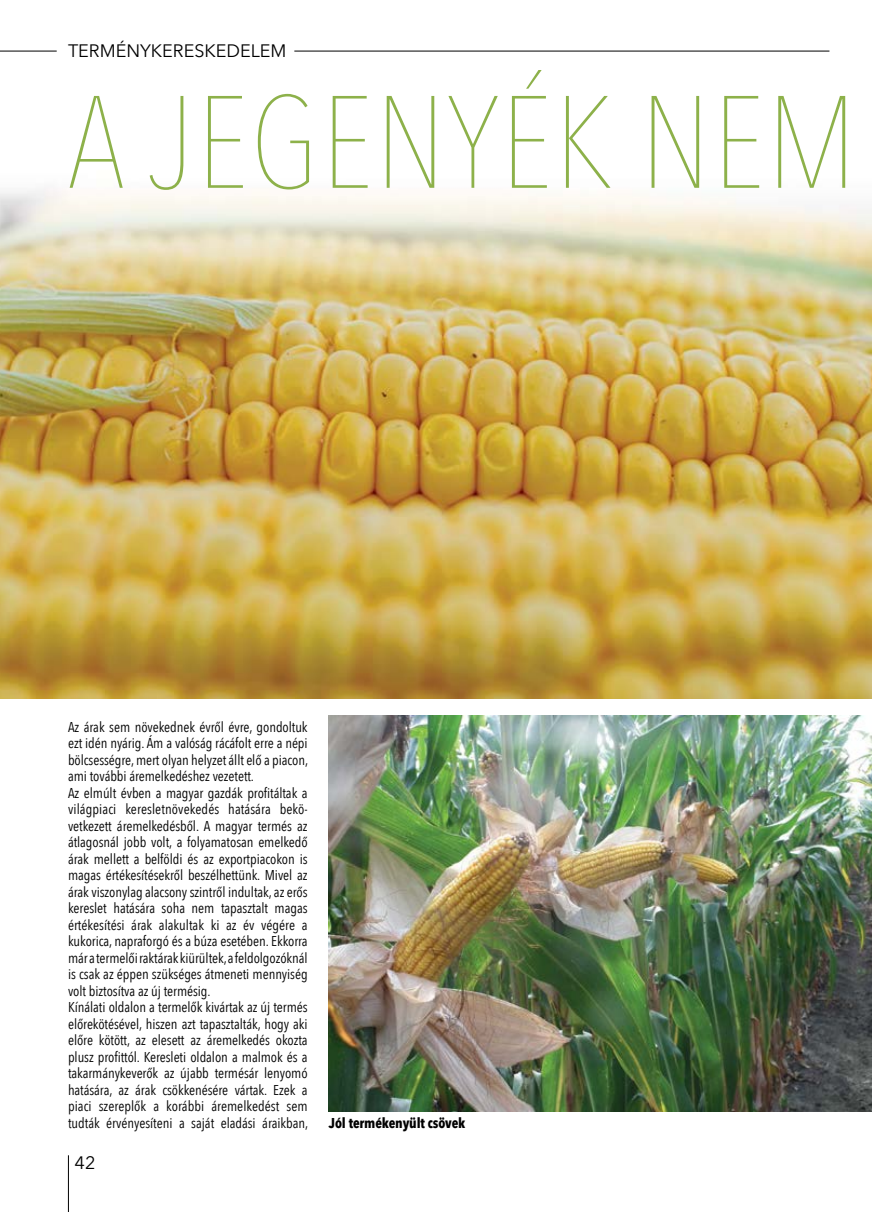
<style>
.page{position:relative;width:872px;height:1212px;background:#fff}
.page>*{position:absolute;margin:0;border:0;box-sizing:border-box;transform-origin:0 0}
.t1{font:200 129.75px "Avenir Next Condensed";letter-spacing:.01em;color:#8db14a}
.t2{font:18px "Avenir Next";color:#000}
.t3{font:14.25px/16.5px "Avenir Next Condensed";letter-spacing:-.005em;color:#000}
.t4{font:700 14.25px "Avenir Next Condensed";letter-spacing:-.01em;color:#000}
</style>
<div class="page">
<img style="left:0;top:188px;width:872px;height:510px">
<img style="left:329px;top:715px;width:543px;height:396px">
<hr style="left:0;top:51px;width:57px;height:1px;background:#000">
<hr style="left:294px;top:51px;width:535px;height:1px;background:#000">
<hr style="left:68px;top:1155px;width:1px;height:57px;background:#000">
<p class="t2" style="left:68px;top:36px;width:220px">TERMÉNYKERESKEDELEM</p>
<h1 class="t1" style="left:68px;top:65px;width:790px">A JEGENYÉK NEM</h1>
<p class="t3" style="left:68px;top:718px;width:242px">Az árak sem növekednek évről évre, gondoltuk ezt idén nyárig. Ám a valóság rácáfolt erre a népi bölcsességre, mert olyan helyzet állt elő a piacon, ami további áremelkedéshez vezetett.<br>Az elmúlt évben a magyar gazdák profitáltak a világpiaci keresletnövekedés hatására bekö&shy;vetkezett áremelkedésből. A magyar termés az átlagosnál jobb volt, a folyamatosan emelkedő árak mellett a belföldi és az exportpiacokon is magas értékesítésekről beszélhettünk. Mivel az árak viszonylag alacsony szintről indultak, az erős kereslet hatására soha nem tapasztalt magas értékesítési árak alakultak ki az év végére a kukorica, napraforgó és a búza esetében. Ekkorra már a termelői raktárak kiürültek, a feldolgozóknál is csak az éppen szükséges átmeneti mennyiség volt biztosítva az új termésig.<br>Kínálati oldalon a termelők kivártak az új termés előrekötésével, hiszen azt tapasztalták, hogy aki előre kötött, az elesett az áremelkedés okozta plusz profittól. Keresleti oldalon a malmok és a takarmánykeverők az újabb termésár lenyomó hatására, az árak csökkenésére vártak. Ezek a piaci szereplők a korábbi áremelkedést sem tudták érvényesíteni a saját eladási áraikban,</p>
<p class="t2" style="left:75px;top:1147px;width:22px">42</p>
<p class="t4" style="left:329px;top:1114px;width:138px">Jól termékenyült csövek</p>
</div>
